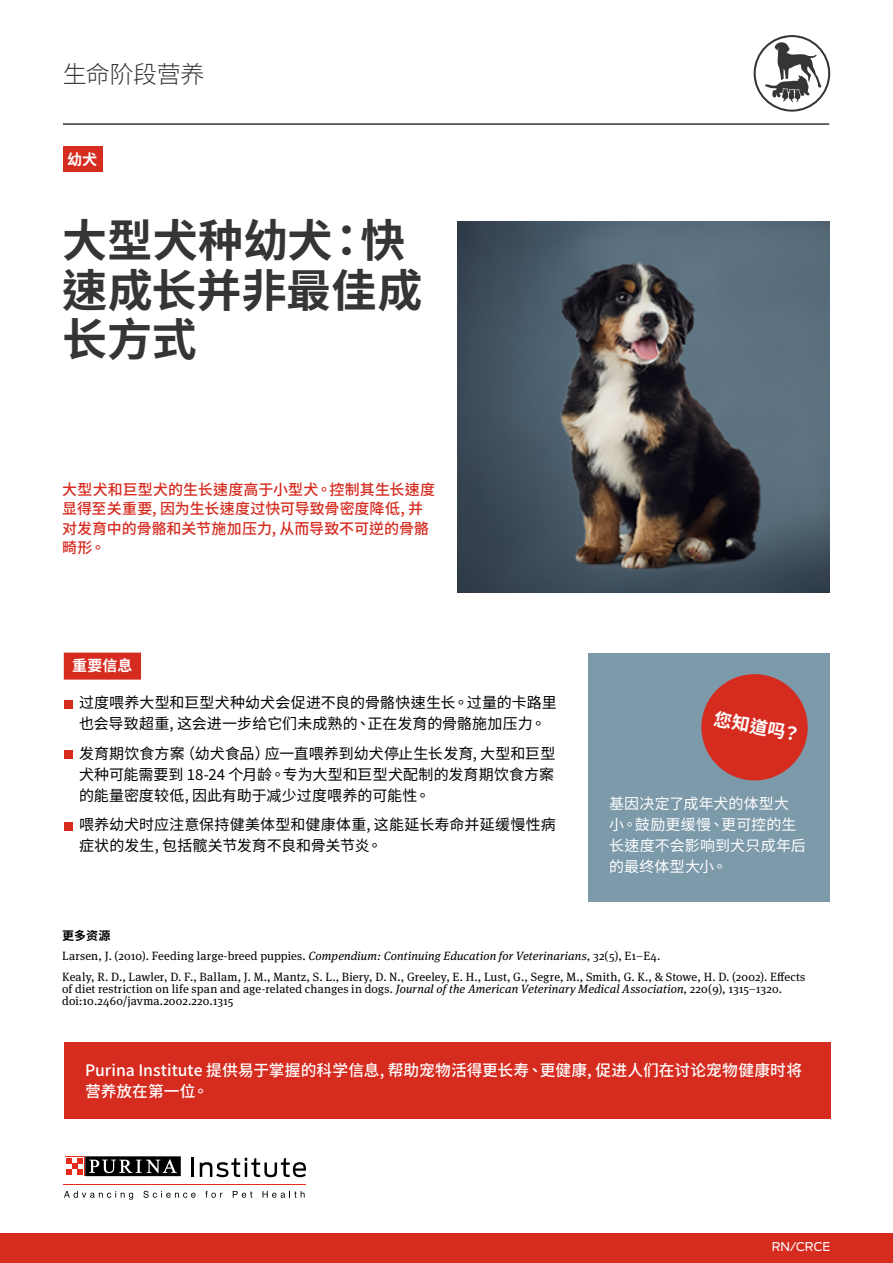
<style>
.page{position:relative;width:893px;height:1263px;background:#fff}
.page>*{position:absolute;margin:0;border:0;box-sizing:border-box;transform-origin:0 0}
.t1{font:700 45px/49.5px "Source Han Sans TC";letter-spacing:.005em;color:#373437}
.t2{font:300 24px "Source Han Sans TC";letter-spacing:-.015em;color:#373437}
.t3{font:700 18px "Source Han Sans TC";color:#fff}
.t4{font:500 15.75px/21.8px "Source Han Sans TC";letter-spacing:.005em;color:#fff}
.t5{font:15px/21px "Source Han Sans TC";letter-spacing:.005em;color:#000}
.t6{font:500 15px/19.5px "Source Han Sans TC";letter-spacing:.005em;color:#d62b1f}
.t7{font:15px/21px "Source Han Sans TC";letter-spacing:.01em;color:#fff}
.t8{font:700 15px "Source Han Sans TC";letter-spacing:.005em;color:#fff}
.t9{font:12px/20.5px "Meta Serif Pro";letter-spacing:.01em;color:#000}
.t10{font:12px "Antenna";color:#fff}
.t11{font:700 12px "Source Han Sans TC";color:#000}
.s1{font-style:italic}
</style>
<div class="page">
<div style="left:64px;top:1042px;width:766px;height:77px;background:#d62b1f"></div>
<svg style="left:754px;top:35px;width:76px;height:77px"></svg>
<div style="left:0;top:1233px;width:893px;height:30px;background:#d62b1f"></div>
<hr style="left:63px;top:123px;width:766px;height:2px;background:#373437">
<hr style="left:64px;top:1184px;width:242px;height:1px;background:#e52a1b">
<svg style="left:192px;top:1158px;width:2px;height:19px"></svg>
<svg style="left:200px;top:1158px;width:106px;height:19px"></svg>
<svg style="left:64px;top:1191px;width:69px;height:9px"></svg>
<svg style="left:143px;top:1191px;width:53px;height:7px"></svg>
<svg style="left:205px;top:1191px;width:18px;height:7px"></svg>
<svg style="left:233px;top:1191px;width:19px;height:7px"></svg>
<svg style="left:262px;top:1191px;width:43px;height:7px"></svg>
<svg style="left:85px;top:1176px;width:96px;height:1px"></svg>
<svg style="left:65px;top:1156px;width:20px;height:20px"></svg>
<div style="left:85px;top:1156px;width:96px;height:20px;background:#000"></div>
<svg style="left:89px;top:1159px;width:88px;height:14px"></svg>
<div style="left:65px;top:1157px;width:19px;height:18px;background:#fff"></div>
<svg style="left:66px;top:1158px;width:17px;height:17px"></svg>
<img style="left:458px;top:221px;width:371px;height:371px">
<div style="left:64px;top:653px;width:77px;height:27px;background:#d62b1f"></div>
<div style="left:64px;top:700px;width:8px;height:8px;background:#d62b1f"></div>
<div style="left:64px;top:750px;width:8px;height:9px;background:#d62b1f"></div>
<div style="left:64px;top:822px;width:8px;height:8px;background:#d62b1f"></div>
<div style="left:63px;top:146px;width:39px;height:26px;background:#d62b1f"></div>
<div style="left:588px;top:653px;width:241px;height:248px;background:#7d9aaa"></div>
<div style="left:701px;top:674px;width:107px;height:106px;background:#d62b1f;border-radius:50%"></div>
<h2 class="t2" style="left:63px;top:61px;width:143px">生命阶段营养</h2>
<p class="t8" style="left:67px;top:151px;width:32px">幼犬</p>
<h1 class="t1" style="left:62px;top:217px;width:362px">大型犬种幼犬：快速成长并非最佳成长方式</h1>
<p class="t6" style="left:62px;top:480px;width:375px">大型犬和巨型犬的生长速度高于小型犬。控制其生长速度显得至关重要, 因为生长速度过快可导致骨密度降低, 并对发育中的骨骼和关节施加压力, 从而导致不可逆的骨骼畸形。</p>
<p class="t8" style="left:72px;top:657px;width:62px">重要信息</p>
<p class="t5" style="left:79px;top:693px;width:479px">过度喂养大型和巨型犬种幼犬会促进不良的骨骼快速生长。过量的卡路里也会导致超重, 这会进一步给它们未成熟的、正在发育的骨骼施加压力。</p>
<p class="t5" style="left:79px;top:743px;width:478px;text-align:justify">发育期饮食方案（幼犬食品）应一直喂养到幼犬停止生长发育, 大型和巨型犬种可能需要到 18-24 个月龄。专为大型和巨型犬配制的发育期饮食方案的能量密度较低, 因此有助于减少过度喂养的可能性。</p>
<p class="t5" style="left:79px;top:815px;width:478px">喂养幼犬时应注意保持健美体型和健康体重, 这能延长寿命并延缓慢性病症状的发生, 包括髋关节发育不良和骨关节炎。</p>
<h3 class="t3" style="left:716px;top:708px;width:90px;rotate:11deg">您知道吗？</h3>
<p class="t7" style="left:609px;top:793px;width:198px">基因决定了成年犬的体型大小。鼓励更缓慢、更可控的生长速度不会影响到犬只成年后的最终体型大小。</p>
<p class="t11" style="left:62px;top:929px;width:50px">更多资源</p>
<p class="t9" style="left:62px;top:945px;width:745px">Larsen, J. (2010). Feeding large-breed puppies. <span class="s1">Compendium: Continuing Education for Veterinarians</span>, 32(5), E1–E4.<br>Kealy, R. D., Lawler, D. F., Ballam, J. M., Mantz, S. L., Biery, D. N., Greeley, E. H., Lust, G., Segre, M., Smith, G. K., &amp; Stowe, H. D. (2002). Effects</p>
<p class="t9" style="left:62px;top:982px;width:721px;line-height:12px">of diet restriction on life span and age-related changes in dogs. <span class="s1">Journal of the American Veterinary Medical Association</span>, 220(9), 1315–1320. doi:10.2460/javma.2002.220.1315</p>
<h3 class="t4" style="left:85px;top:1059px;width:719px">Purina Institute 提供易于掌握的科学信息, 帮助宠物活得更长寿、更健康, 促进人们在讨论宠物健康时将营养放在第一位。</h3>
<p class="t10" style="left:772px;top:1239px;width:60px">RN/CRCE</p>
</div>
